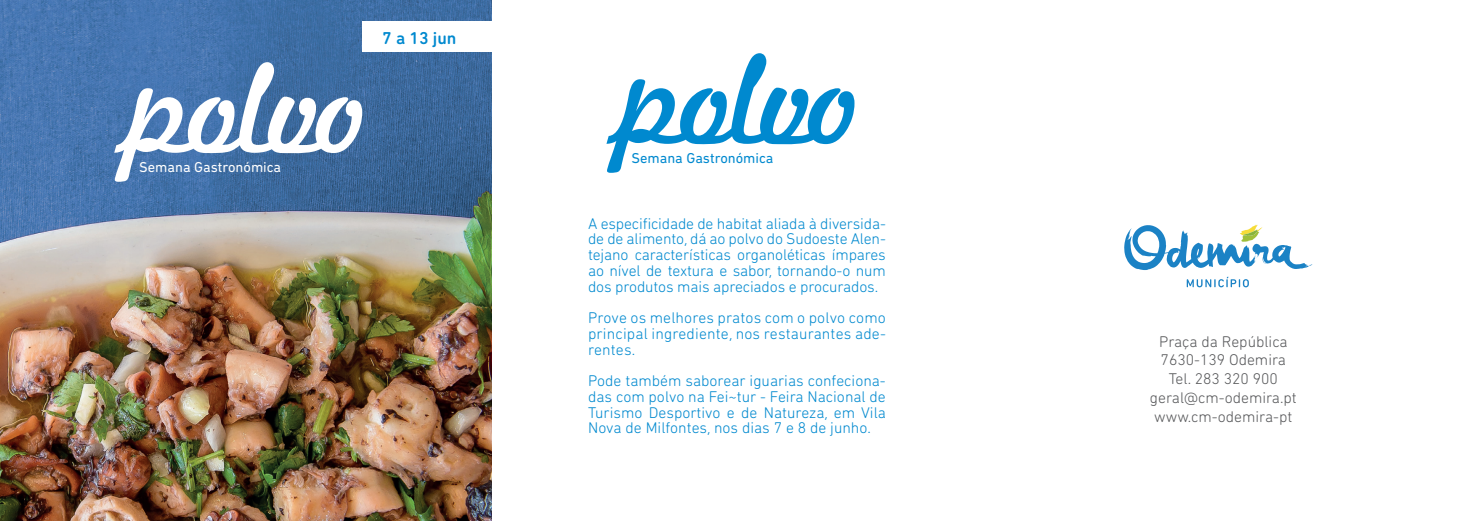
<style>
.page{position:relative;width:1474px;height:521px;background:#fff}
.page>*{position:absolute;margin:0;border:0;box-sizing:border-box;transform-origin:0 0}
.t1{font:500 17.5px "DIN Next Rounded LT Pro";color:#0089cf}
.t2{font:300 15.75px/15.8px "DIN Next Rounded LT Pro";color:#0089cf;text-align:justify}
.t3{font:300 15.75px/18.9px "DIN Next Rounded LT Pro";color:#57585a;text-align:center}
.t4{font:14.53px "DIN Next Rounded LT Pro";color:#fff}
.t5{font:14.53px "DIN Next Rounded LT Pro";color:#0089cf}
</style>
<div class="page">
<img style="left:0;top:0;width:491px;height:521px">
<svg style="left:1186px;top:277px;width:62px;height:10px"></svg>
<svg style="left:1124px;top:224px;width:188px;height:46px"></svg>
<div style="left:362px;top:21px;width:205px;height:31px;background:#fff"></div>
<svg style="left:114px;top:62px;width:248px;height:120px"></svg>
<svg style="left:606px;top:53px;width:248px;height:120px"></svg>
<p class="t4" style="left:139px;top:159px;width:143px">Semana Gastronómica</p>
<p class="t1" style="left:382px;top:27px;width:76px">7 a 13 jun</p>
<p class="t5" style="left:631px;top:150px;width:143px">Semana Gastronómica</p>
<p class="t2" style="left:588px;top:215px;width:299px">A especificidade de habitat aliada à diversida&shy;de de alimento, dá ao polvo do Sudoeste Alen&shy;tejano características organoléticas ímpares ao nível de textura e sabor, tornando-o num dos produtos mais apreciados e procurados.</p>
<p class="t2" style="left:588px;top:310px;width:299px">Prove os melhores pratos com o polvo como principal ingrediente, nos restaurantes ade&shy;rentes.</p>
<p class="t2" style="left:588px;top:373px;width:299px">Pode também saborear iguarias confeciona&shy;das com polvo na Fei~tur - Feira Nacional de Turismo Desportivo e de Natureza, em Vila Nova de Milfontes, nos dias 7 e 8 de junho.</p>
<p class="t3" style="left:1149px;top:331px;width:148px">Praça da República<br>7630-139 Odemira<br>Tel. 283 320 900 geral@cm-odemira.pt www.cm-odemira-pt</p>
</div>
